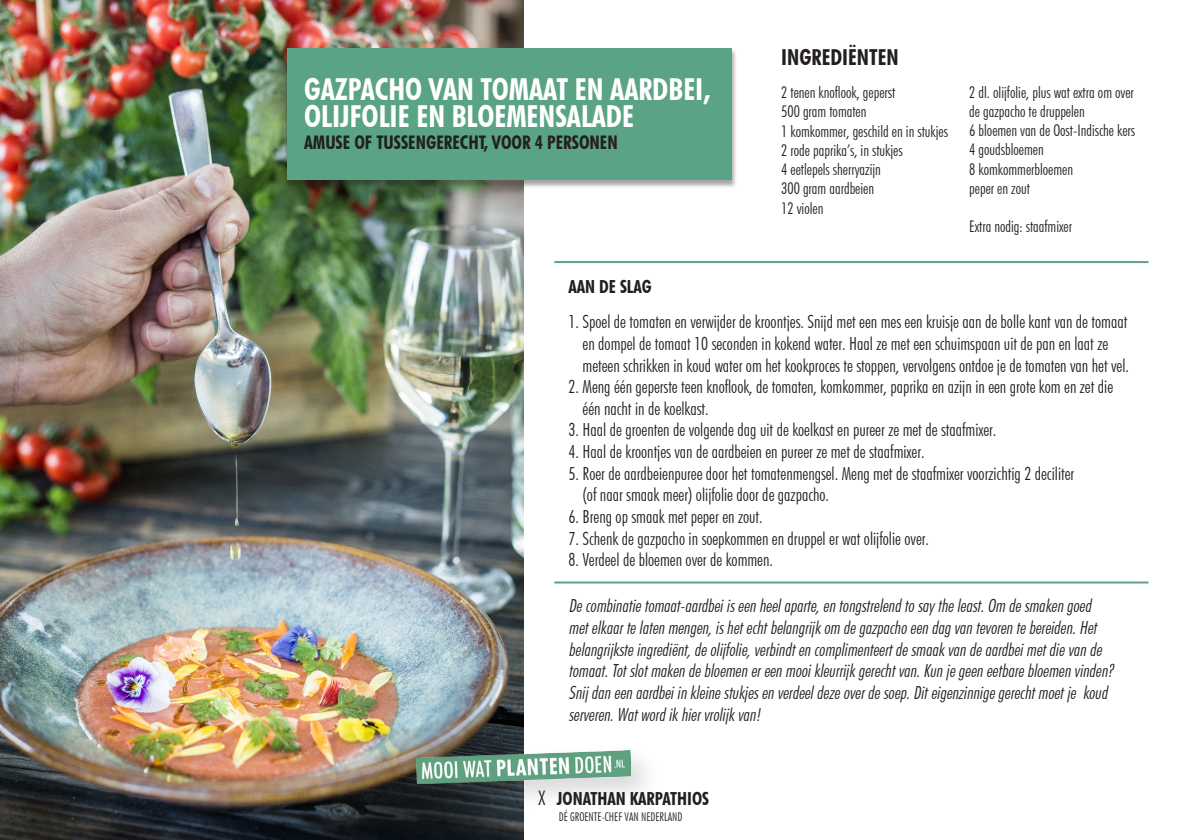
<style>
.page{position:relative;width:1191px;height:840px;background:#fff}
.page>*{position:absolute;margin:0;border:0;box-sizing:border-box;transform-origin:0 0}
.t1{font:700 condensed 30.2px/27.4px "Futura BT";color:#fff}
.t2{font:700 condensed 22px "Futura BT";color:#231f20}
.t3{font:700 condensed 18.8px "Futura BT";color:#231f20}
.t4{font:300 condensed 18px/21.6px "Futura BT";color:#231f20}
.t5{font:italic 300 condensed 18px/21.6px "Futura BT";color:#231f20}
.t6{font:700 condensed 18px "Futura BT";color:#231f20}
.t7{font:300 condensed 16px/19.2px "Futura BT";color:#231f20}
.t8{font:300 condensed 12px "Futura BT";color:#231f20}
.s1{font-weight:300;font-size:20px}
</style>
<div class="page">
<img style="left:0;top:0;width:523px;height:839px">
<div style="left:284px;top:48px;width:453px;height:139px;background:#231f20;opacity:.4"></div>
<div style="left:288px;top:48px;width:444px;height:132px;background:#5aa384"></div>
<hr style="left:554px;top:261px;width:594px;height:2px;background:#5aa384">
<hr style="left:554px;top:581px;width:594px;height:2px;background:#5aa384">
<div style="left:410px;top:743px;width:251px;height:71px;background:#231f20;opacity:.18"></div>
<img style="left:416px;top:750px;width:214px;height:33px">
<p class="t1" style="left:304px;top:75px;width:407px">GAZPACHO VAN TOMAAT EN AARDBEI,<br>OLIJFOLIE EN BLOEMENSALADE</p>
<p class="t3" style="left:304px;top:131px;width:315px">AMUSE OF TUSSENGERECHT, VOOR 4 PERSONEN</p>
<p class="t2" style="left:781px;top:44px;width:119px">INGREDIËNTEN</p>
<p class="t7" style="left:781px;top:83px;width:116px">2 tenen knoflook, geperst</p>
<p class="t7" style="left:781px;top:102px;width:87px">500 gram tomaten</p>
<p class="t7" style="left:781px;top:121px;width:168px">1 komkommer, geschild en in stukjes</p>
<p class="t7" style="left:781px;top:140px;width:123px">2 rode paprika’s, in stukjes</p>
<p class="t7" style="left:781px;top:159px;width:101px">4 eetlepels sherryazijn</p>
<p class="t7" style="left:781px;top:179px;width:94px">300 gram aardbeien</p>
<p class="t7" style="left:781px;top:198px;width:44px">12 violen</p>
<p class="t7" style="left:969px;top:82px;width:166px">2 dl. olijfolie, plus wat extra om over de gazpacho te druppelen</p>
<p class="t7" style="left:969px;top:121px;width:167px">6 bloemen van de Oost-Indische kers</p>
<p class="t7" style="left:969px;top:140px;width:76px">4 goudsbloemen</p>
<p class="t7" style="left:969px;top:159px;width:105px">8 komkommerbloemen</p>
<p class="t7" style="left:969px;top:178px;width:62px">peper en zout</p>
<p class="t7" style="left:969px;top:217px;width:104px">Extra nodig: staafmixer</p>
<p class="t6" style="left:568px;top:275px;width:85px">AAN DE SLAG</p>
<p class="t4" style="left:582px;top:311px;width:548px;text-indent:-14px">1. Spoel de tomaten en verwijder de kroontjes. Snijd met een mes een kruisje aan de bolle kant van de tomaat en dompel de tomaat 10 seconden in kokend water. Haal ze met een schuimspaan uit de pan en laat ze meteen schrikken in koud water om het kookproces te stoppen, vervolgens ontdoe je de tomaten van het vel.</p>
<p class="t4" style="left:582px;top:375px;width:532px;text-indent:-14px">2. Meng één geperste teen knoflook, de tomaten, komkommer, paprika en azijn in een grote kom en zet die één nacht in de koelkast.</p>
<p class="t4" style="left:568px;top:419px;width:429px">3. Haal de groenten de volgende dag uit de koelkast en pureer ze met de staafmixer.</p>
<p class="t4" style="left:568px;top:440px;width:357px">4. Haal de kroontjes van de aardbeien en pureer ze met de staafmixer.</p>
<p class="t4" style="left:582px;top:462px;width:493px;text-indent:-14px">5. Roer de aardbeienpuree door het tomatenmengsel. Meng met de staafmixer voorzichtig 2 deciliter (of naar smaak meer) olijfolie door de gazpacho.</p>
<p class="t4" style="left:568px;top:505px;width:196px">6. Breng op smaak met peper en zout.</p>
<p class="t4" style="left:568px;top:527px;width:362px">7. Schenk de gazpacho in soepkommen en druppel er wat olijfolie over.</p>
<p class="t4" style="left:568px;top:548px;width:206px">8. Verdeel de bloemen over de kommen.</p>
<p class="t5" style="left:568px;top:594px;width:550px">Decombinatietomaat-aardbeiiseenheelaparte, entongstrelendtosaytheleast.Om desmakengoed metelkaartelatenmengen, ishetechtbelangrijkom degazpachoeendagvantevorentebereiden.Het belangrijksteingrediënt, deolijfolie, verbindtencomplimenteertdesmaakvandeaardbeimetdievande tomaat.Totslotmakendebloemenereenmooikleurrijkgerechtvan.Kunjegeeneetbarebloemenvinden?<br>Snijdaneenaardbeiinkleinestukjesenverdeeldezeoverdesoep.Diteigenzinnigegerechtmoetje koud serveren.Watwordikhiervrolijkvan!</p>
<p class="t6" style="left:538px;top:787px;width:172px"><span class="s1">X</span> JONATHAN KARPATHIOS</p>
<p class="t8" style="left:559px;top:808px;width:125px">DÉ GROENTE-CHEF VAN NEDERLAND</p>
</div>
